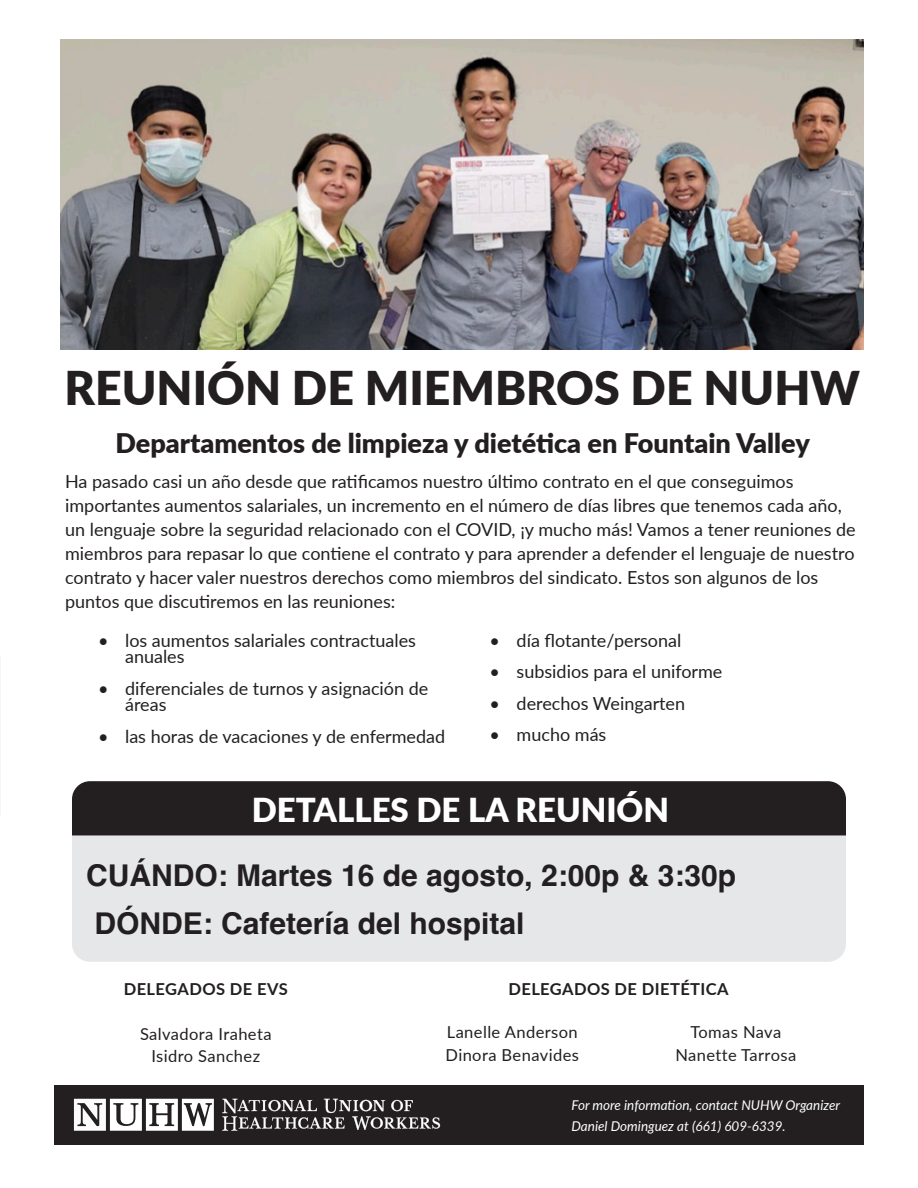
<style>
.page{position:relative;width:918px;height:1188px;background:#fff}
.page>*{position:absolute;margin:0;border:0;box-sizing:border-box;transform-origin:0 0}
.t1{font:900 46.5px "Lato";color:#231f20}
.t2{font:900 33px "Lato";color:#fff}
.t3{font:700 30px/48.6px "Helvetica";color:#231f20}
.t4{font:900 27px "Lato";color:#231f20}
.t5{font:18px/24px "Lato";color:#231f20}
.t6{font:16.5px "Lato";letter-spacing:.025em;color:#231f20}
.t7{font:700 16.5px "Lato";letter-spacing:.025em;color:#231f20}
.t8{font:italic 13.5px/21.6px "Lato";color:#fff}
</style>
<div class="page">
<div style="left:54px;top:1086px;width:810px;height:59px;background:#231f20"></div>
<svg style="left:222px;top:1099px;width:218px;height:32px"></svg>
<svg style="left:74px;top:1099px;width:140px;height:32px"></svg>
<div style="left:72px;top:836px;width:774px;height:126px;background:#e6e7e9"></div>
<div style="left:72px;top:781px;width:774px;height:54px;background:#231f20"></div>
<img style="left:61px;top:40px;width:803px;height:309px">
<p class="t1" style="left:65px;top:353px;width:797px">REUNIÓN DE MIEMBROS DE NUHW</p>
<p class="t4" style="left:115px;top:423px;width:696px">Departamentos de limpieza y dietética en Fountain Valley</p>
<p class="t5" style="left:65px;top:469px;width:792px">Ha pasado casi un año desde que ratificamos nuestro último contrato en el que conseguimos importantes aumentos salariales, un incremento en el número de días libres que tenemos cada año, un lenguaje sobre la seguridad relacionado con el COVID, ¡y mucho más! Vamos a tener reuniones de miembros para repasar lo que contiene el contrato y para aprender a defender el lenguaje de nuestro contrato y hacer valer nuestros derechos como miembros del sindicato. Estos son algunos de los puntos que discutiremos en las reuniones:</p>
<p class="t5" style="left:125px;top:631px;width:292px;line-height:16.5px;text-indent:-27px">• los aumentos salariales contractuales anuales</p>
<p class="t5" style="left:125px;top:679px;width:305px;line-height:16.5px;text-indent:-27px">• diferenciales de turnos y asignación de áreas</p>
<p class="t5" style="left:98px;top:723px;width:349px">• las horas de vacaciones y de enfermedad</p>
<p class="t5" style="left:490px;top:627px;width:193px">• día flotante/personal</p>
<p class="t5" style="left:490px;top:659px;width:234px">• subsidios para el uniforme</p>
<p class="t5" style="left:490px;top:690px;width:197px">• derechos Weingarten</p>
<p class="t5" style="left:490px;top:722px;width:118px">• mucho más</p>
<p class="t2" style="left:252px;top:785px;width:419px">DETALLES DE LA REUNIÓN</p>
<p class="t3" style="left:86px;top:854px;width:652px">CUÁNDO: Martes 16 de agosto, 2:00p &amp; 3:30p<br>DÓNDE: Cafetería del hospital</p>
<p class="t7" style="left:124px;top:976px;width:165px">DELEGADOS DE EVS</p>
<p class="t6" style="left:140px;top:1022px;width:133px">Salvadora Iraheta</p>
<p class="t6" style="left:151px;top:1044px;width:110px">Isidro Sanchez</p>
<p class="t7" style="left:508px;top:976px;width:222px">DELEGADOS DE DIETÉTICA</p>
<p class="t6" style="left:447px;top:1020px;width:132px">Lanelle Anderson</p>
<p class="t6" style="left:446px;top:1043px;width:135px">Dinora Benavides</p>
<p class="t6" style="left:690px;top:1020px;width:92px">Tomas Nava</p>
<p class="t6" style="left:675px;top:1043px;width:122px">Nanette Tarrosa</p>
<p class="t8" style="left:572px;top:1093px;width:270px">For more information, contact NUHW Organizer<br>Daniel Dominguez at (661) 609-6339.</p>
</div>
